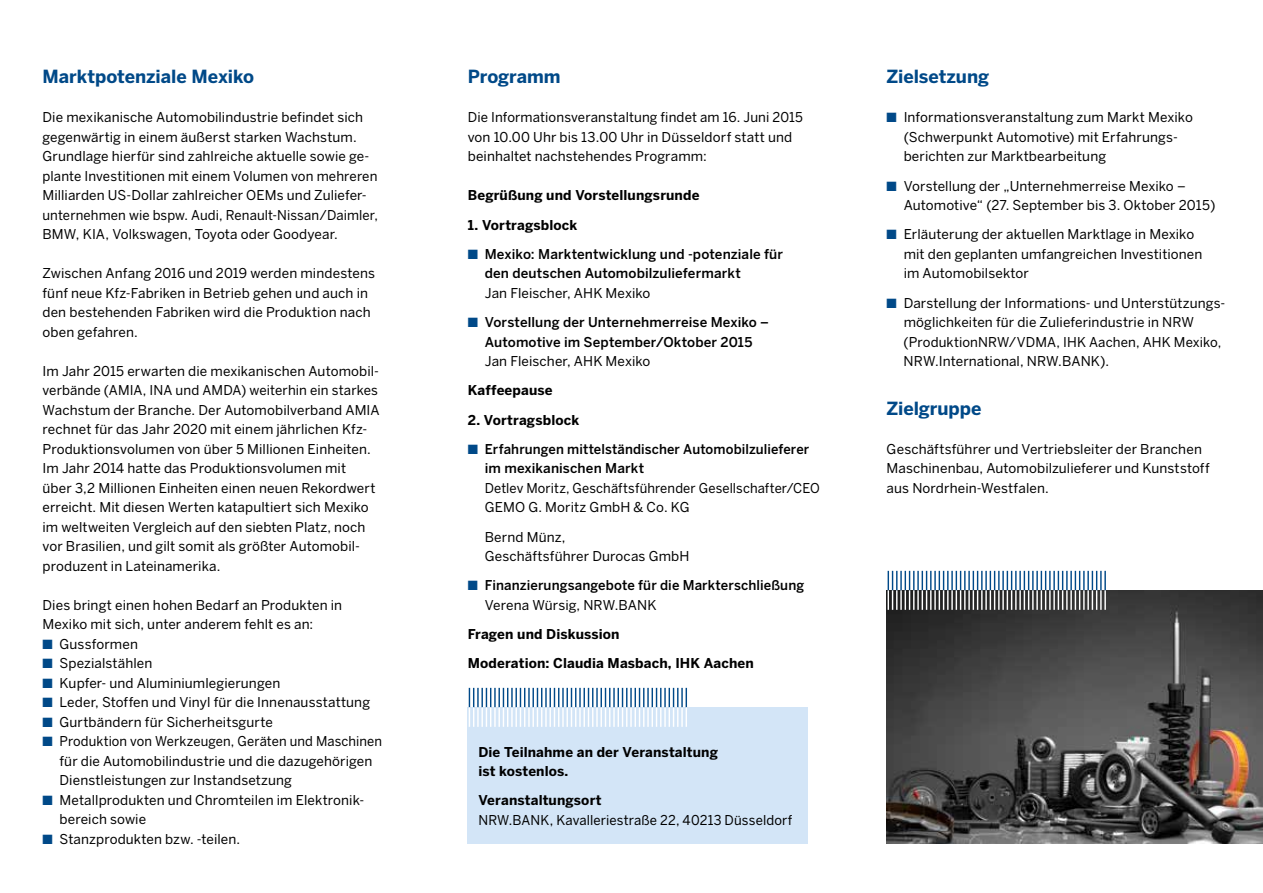
<style>
.page{position:relative;width:1263px;height:893px;background:#fff}
.page>*{position:absolute;margin:0;border:0;box-sizing:border-box;transform-origin:0 0}
.t1{font:700 18px "Benton Sans";letter-spacing:-.005em;color:#004988}
.t2{font:13.5px/19.5px "Benton Sans";letter-spacing:.01em;color:#000}
.t3{font:500 13.5px/19.5px "Benton Sans";letter-spacing:.01em;color:#000}
.t4{font:13.5px/19.5px "Benton Sans";letter-spacing:.01em;color:#000;scale:.96 1}
.t5{font:700 13.5px/19.5px "Benton Sans";letter-spacing:.01em;color:#000}
.s1{color:#004988}
.s2{font-weight:400}
</style>
<div class="page">
<div style="left:468px;top:707px;width:340px;height:137px;background:#d3e5f7"></div>
<img style="left:887px;top:590px;width:376px;height:254px">
<svg style="left:887px;top:571px;width:219px;height:39px"></svg>
<hr style="left:887px;top:590px;width:2px;height:20px;background:#fff">
<svg style="left:469px;top:688px;width:218px;height:39px"></svg>
<h1 class="t1" style="left:43px;top:66px;width:213px">Marktpotenziale Mexiko</h1>
<p class="t2" style="left:43px;top:107px;width:337px">Die mexikanische Automobilindustrie befindet sich gegenwärtig in einem äußerst starken Wachstum.<br>Grundlage hierfür sind zahlreiche aktuelle sowie ge&shy;plante Investitionen mit einem Volumen von mehreren Milliarden US-Dollar zahlreicher OEMs und Zuliefer&shy;unternehmen wie bspw. Audi, Renault-Nissan/Daimler, BMW, KIA, Volkswagen, Toyota oder Goodyear.</p>
<p class="t2" style="left:43px;top:263px;width:334px">Zwischen Anfang 2016 und 2019 werden mindestens fünf neue Kfz-Fabriken in Betrieb gehen und auch in den bestehenden Fabriken wird die Produktion nach oben gefahren.</p>
<p class="t2" style="left:43px;top:361px;width:339px">Im Jahr 2015 erwarten die mexikanischen Automobil&shy;verbände (AMIA, INA und AMDA) weiterhin ein starkes Wachstum der Branche. Der Automobilverband AMIA rechnet für das Jahr 2020 mit einem jährlichen Kfz-Produktionsvolumen von über 5 Millionen Einheiten.<br>Im Jahr 2014 hatte das Produktionsvolumen mit<br>über 3,2 Millionen Einheiten einen neuen Rekordwert erreicht. Mit diesen Werten katapultiert sich Mexiko im weltweiten Vergleich auf den siebten Platz, noch vor Brasilien, und gilt somit als größter Automobil&shy;produzent in Lateinamerika.</p>
<p class="t2" style="left:43px;top:595px;width:301px">Dies bringt einen hohen Bedarf an Produkten in<br>Mexiko mit sich, unter anderem fehlt es an:</p>
<p class="t2" style="left:43px;top:634px;width:97px"><span class="s1">■</span> Gussformen</p>
<p class="t2" style="left:43px;top:653px;width:111px"><span class="s1">■</span> Spezialstählen</p>
<p class="t2" style="left:43px;top:673px;width:239px"><span class="s1">■</span> Kupfer- und Aluminiumlegierungen</p>
<p class="t2" style="left:43px;top:692px;width:329px"><span class="s1">■</span> Leder, Stoffen und Vinyl für die Innenausstattung</p>
<p class="t2" style="left:43px;top:712px;width:232px"><span class="s1">■</span> Gurtbändern für Sicherheitsgurte</p>
<p class="t4" style="left:60px;top:731px;width:338px;text-indent:-17px"><span class="s1">■</span> Produktion von Werkzeugen, Geräten und Maschinen für die Automobilindustrie und die dazugehörigen<br>Dienstleistungen zur Instandsetzung</p>
<p class="t2" style="left:60px;top:790px;width:304px;text-indent:-17px"><span class="s1">■</span> Metallprodukten und Chromteilen im Elektronik&shy;bereich sowie</p>
<p class="t2" style="left:43px;top:829px;width:199px"><span class="s1">■</span> Stanzprodukten bzw. -teilen.</p>
<h1 class="t1" style="left:468px;top:66px;width:94px">Programm</h1>
<p class="t2" style="left:468px;top:107px;width:337px">Die Informationsveranstaltung findet am 16. Juni 2015 von 10.00 Uhr bis 13.00 Uhr in Düsseldorf statt und beinhaltet nachstehendes Programm:</p>
<p class="t5" style="left:468px;top:185px;width:233px">Begrüßung und Vorstellungsrunde</p>
<p class="t5" style="left:468px;top:215px;width:111px">1. Vortragsblock</p>
<p class="t3" style="left:485px;top:244px;width:300px;text-indent:-17px"><span class="s1">■</span> Mexiko: Marktentwicklung und -potenziale für den deutschen Automobilzuliefermarkt</p>
<p class="t2" style="left:485px;top:283px;width:167px">Jan Fleischer, AHK Mexiko</p>
<p class="t3" style="left:468px;top:312px;width:303px;text-align:center"><span class="s1">■</span> Vorstellung der Unternehmerreise Mexiko –<br>Automotive im September/Oktober 2015</p>
<p class="t2" style="left:485px;top:351px;width:167px">Jan Fleischer, AHK Mexiko</p>
<p class="t5" style="left:468px;top:380px;width:86px">Kaffeepause</p>
<p class="t5" style="left:468px;top:410px;width:113px">2. Vortragsblock</p>
<p class="t3" style="left:485px;top:439px;width:326px;text-indent:-17px"><span class="s1">■</span> Erfahrungen mittelständischer Automobilzulieferer im mexikanischen Markt</p>
<p class="t4" style="left:485px;top:478px;width:350px">Detlev Moritz, Geschäftsführender Gesellschafter/CEO<br>GEMO G. Moritz GmbH &amp; Co. KG</p>
<p class="t2" style="left:485px;top:527px;width:206px">Bernd Münz,<br>Geschäftsführer Durocas GmbH</p>
<p class="t3" style="left:485px;top:575px;width:321px;text-indent:-17px"><span class="s1">■</span> Finanzierungsangebote für die Markterschließung<br><span class="s2">Verena Würsig, NRW.BANK</span></p>
<p class="t5" style="left:468px;top:619px;width:288px;line-height:29.2px">Fragen und Diskussion<br>Moderation: Claudia Masbach, IHK Aachen</p>
<p class="t5" style="left:478px;top:742px;width:241px">Die Teilnahme an der Veranstaltung ist kostenlos.</p>
<p class="t5" style="left:478px;top:790px;width:125px">Veranstaltungsort</p>
<p class="t2" style="left:478px;top:810px;width:315px">NRW.BANK, Kavalleriestraße 22, 40213 Düsseldorf</p>
<h1 class="t1" style="left:887px;top:66px;width:104px">Zielsetzung</h1>
<p class="t2" style="left:904px;top:107px;width:291px;text-indent:-17px"><span class="s1">■</span> Informationsveranstaltung zum Markt Mexiko (Schwerpunkt Automotive) mit Erfahrungs&shy;berichten zur Marktbearbeitung</p>
<p class="t2" style="left:904px;top:176px;width:313px;text-indent:-17px"><span class="s1">■</span> Vorstellung der „Unternehmerreise Mexiko –<br>Automotive“ (27. September bis 3. Oktober 2015)</p>
<p class="t2" style="left:904px;top:224px;width:300px;text-indent:-17px"><span class="s1">■</span> Erläuterung der aktuellen Marktlage in Mexiko mit den geplanten umfangreichen Investitionen im Automobilsektor</p>
<p class="t2" style="left:904px;top:293px;width:323px;text-indent:-17px"><span class="s1">■</span> Darstellung der Informations- und Unterstützungs&shy;möglichkeiten für die Zulieferindustrie in NRW (ProduktionNRW/VDMA, IHK Aachen, AHK Mexiko, NRW.International, NRW.BANK).</p>
<h1 class="t1" style="left:887px;top:397px;width:96px">Zielgruppe</h1>
<p class="t2" style="left:887px;top:439px;width:324px">Geschäftsführer und Vertriebsleiter der Branchen<br>Maschinenbau, Automobilzulieferer und Kunststoff aus Nordrhein-Westfalen.</p>
</div>
